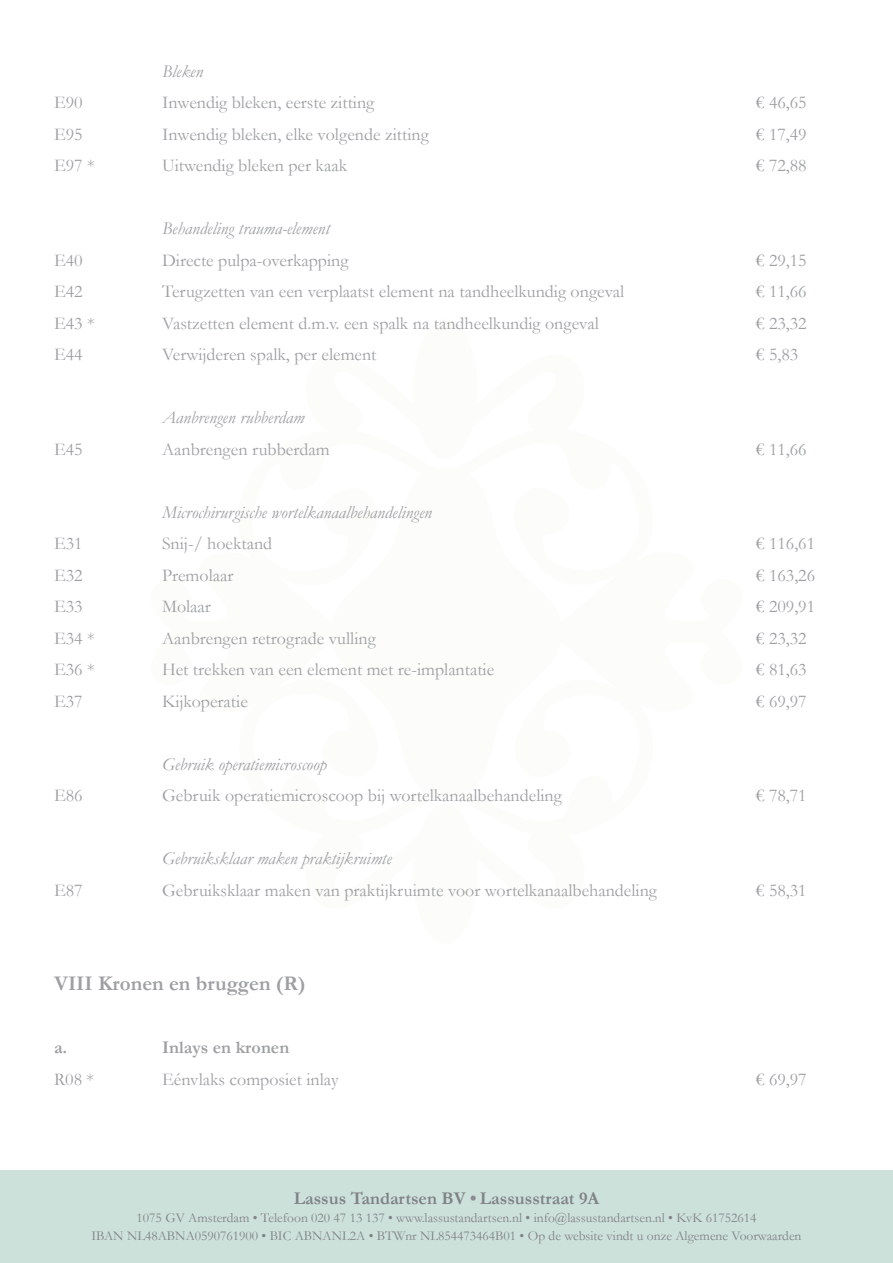
<style>
.page{position:relative;width:893px;height:1263px;background:#fff}
.page>*{position:absolute;margin:0;border:0;box-sizing:border-box;transform-origin:0 0}
.t1{font:700 21px "Garamond";color:#9d9fa2}
.t2{font:18px "Garamond";color:#9d9fa2}
.t3{font:italic 18px "Garamond";color:#9d9fa2}
.t4{font:700 18px "Garamond";color:#808285}
.t5{font:700 18px "Garamond";color:#9d9fa2}
.t6{font:13.5px/18px "Garamond";color:#808285;text-align:center}
.s1{color:#8a8c8f}
</style>
<div class="page">
<div style="left:0;top:1171px;width:893px;height:92px;background:#cde1db"></div>
<p class="t3" style="left:162px;top:60px;width:43px">Bleken</p>
<p class="t2" style="left:54px;top:92px;width:30px">E90</p>
<p class="t2" style="left:162px;top:92px;width:214px">Inwendig bleken, eerste zitting</p>
<p class="t2" style="left:756px;top:92px;width:52px">€ 46,65</p>
<p class="t2" style="left:54px;top:123px;width:30px">E95</p>
<p class="t2" style="left:162px;top:123px;width:268px">Inwendig bleken, elke volgende zitting</p>
<p class="t2" style="left:756px;top:123px;width:52px">€ 17,49</p>
<p class="t2" style="left:54px;top:155px;width:42px">E97 *</p>
<p class="t2" style="left:162px;top:155px;width:187px">Uitwendig bleken per kaak</p>
<p class="t2" style="left:756px;top:155px;width:52px">€ 72,88</p>
<p class="t3" style="left:162px;top:218px;width:169px">Behandeling trauma-element</p>
<p class="t2" style="left:54px;top:249px;width:30px">E40</p>
<p class="t2" style="left:162px;top:249px;width:188px">Directe pulpa-overkapping</p>
<p class="t2" style="left:756px;top:249px;width:52px">€ 29,15</p>
<p class="t2" style="left:54px;top:281px;width:30px">E42</p>
<p class="t2" style="left:162px;top:281px;width:464px">Terugzetten van een verplaatst element na tandheelkundig ongeval</p>
<p class="t2" style="left:756px;top:281px;width:52px">€ 11,66</p>
<p class="t2" style="left:54px;top:312px;width:42px">E43 *</p>
<p class="t2" style="left:162px;top:312px;width:438px">Vastzetten element d.m.v. een spalk na tandheelkundig ongeval</p>
<p class="t2" style="left:756px;top:312px;width:52px">€ 23,32</p>
<p class="t2" style="left:54px;top:344px;width:30px">E44</p>
<p class="t2" style="left:162px;top:344px;width:216px">Verwijderen spalk, per element</p>
<p class="t2" style="left:756px;top:344px;width:44px">€ 5,83</p>
<p class="t3" style="left:162px;top:407px;width:144px">Aanbrengen rubberdam</p>
<p class="t2" style="left:54px;top:438px;width:30px">E45</p>
<p class="t2" style="left:162px;top:438px;width:169px">Aanbrengen rubberdam</p>
<p class="t2" style="left:756px;top:438px;width:52px">€ 11,66</p>
<p class="t3" style="left:162px;top:501px;width:271px">Microchirurgische wortelkanaalbehandelingen</p>
<p class="t2" style="left:54px;top:533px;width:30px">E31</p>
<p class="t2" style="left:162px;top:533px;width:112px">Snij-/ hoektand</p>
<p class="t2" style="left:756px;top:533px;width:61px">€ 116,61</p>
<p class="t2" style="left:54px;top:564px;width:30px">E32</p>
<p class="t2" style="left:162px;top:564px;width:73px">Premolaar</p>
<p class="t2" style="left:756px;top:564px;width:61px">€ 163,26</p>
<p class="t2" style="left:54px;top:596px;width:30px">E33</p>
<p class="t2" style="left:162px;top:596px;width:50px">Molaar</p>
<p class="t2" style="left:756px;top:596px;width:61px">€ 209,91</p>
<p class="t2" style="left:54px;top:627px;width:42px">E34 *</p>
<p class="t2" style="left:162px;top:627px;width:215px">Aanbrengen retrograde vulling</p>
<p class="t2" style="left:756px;top:627px;width:52px">€ 23,32</p>
<p class="t2" style="left:54px;top:659px;width:42px">E36 *</p>
<p class="t2" style="left:162px;top:659px;width:334px">Het trekken van een element met re-implantatie</p>
<p class="t2" style="left:756px;top:659px;width:52px">€ 81,63</p>
<p class="t2" style="left:54px;top:690px;width:30px">E37</p>
<p class="t2" style="left:162px;top:690px;width:87px">Kijkoperatie</p>
<p class="t2" style="left:756px;top:690px;width:52px">€ 69,97</p>
<p class="t3" style="left:162px;top:753px;width:166px">Gebruik operatiemicroscoop</p>
<p class="t2" style="left:54px;top:785px;width:30px">E86</p>
<p class="t2" style="left:162px;top:785px;width:401px">Gebruik operatiemicroscoop bij wortelkanaalbehandeling</p>
<p class="t2" style="left:756px;top:785px;width:52px">€ 78,71</p>
<p class="t3" style="left:162px;top:848px;width:231px">Gebruiksklaar maken praktijkruimte</p>
<p class="t2" style="left:54px;top:879px;width:30px">E87</p>
<p class="t2" style="left:162px;top:879px;width:496px">Gebruiksklaar maken van praktijkruimte voor wortelkanaalbehandeling</p>
<p class="t2" style="left:756px;top:879px;width:52px">€ 58,31</p>
<p class="t1" style="left:54px;top:971px;width:253px">VIII Kronen en bruggen (R)</p>
<p class="t5" style="left:54px;top:1037px;width:15px">a.</p>
<p class="t5" style="left:162px;top:1037px;width:129px">Inlays en kronen</p>
<p class="t2" style="left:54px;top:1068px;width:42px">R08 *</p>
<p class="t2" style="left:162px;top:1068px;width:178px">Eénvlaks composiet inlay</p>
<p class="t2" style="left:756px;top:1068px;width:52px">€ 69,97</p>
<p class="t4" style="left:294px;top:1187px;width:307px">Lassus Tandartsen BV <span class="s1">•</span> Lassusstraat 9A</p>
<p class="t6" style="left:91px;top:1208px;width:712px">1075 GV Amsterdam • Telefoon 020 47 13 137 • www.lassustandartsen.nl • info@lassustandartsen.nl • KvK 61752614<br>IBAN NL48ABNA0590761900 • BIC ABNANL2A • BTWnr NL854473464B01 • Op de website vindt u onze Algemene Voorwaarden</p>
</div>
